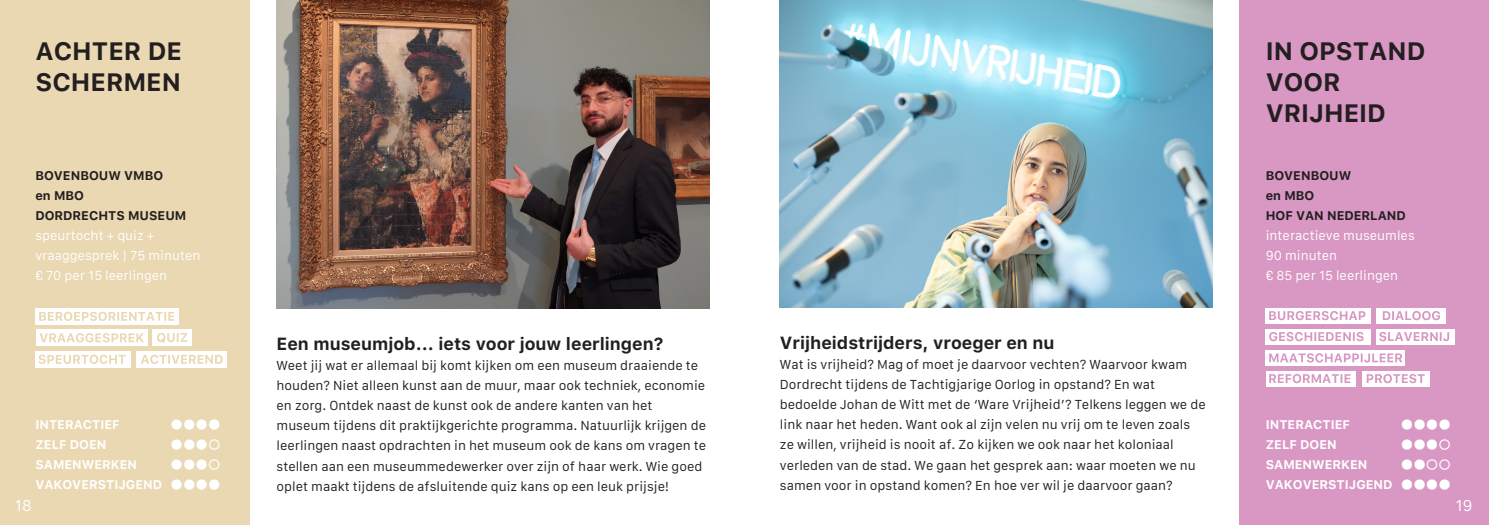
<style>
.page{position:relative;width:1489px;height:525px;background:#fff}
.page>*{position:absolute;margin:0;border:0;box-sizing:border-box;transform-origin:0 0}
.t1{font:700 25px/31.2px "Galvji";color:#231f20}
.t2{font:700 17.5px "Galvji";color:#231f20}
.t3{font:15px "Galvji";color:#fff}
.t4{font:12.5px/20px "Galvji";color:#231f20}
.t5{font:12.5px/20px "Galvji";color:#fff}
.t6{font:700 12.5px "Galvji";color:#fff}
.t7{font:700 12.5px/20px "Galvji";color:#231f20}
.t8{font:12.5px "MS Gothic";color:#fff}
.s1{font-family:"MS Gothic";font-weight:400}
</style>
<div class="page">
<div style="left:0;top:0;width:250px;height:524px;background:#ead8b2"></div>
<img style="left:276px;top:0;width:433px;height:308px">
<div style="left:35px;top:308px;width:144px;height:16px;background:#fff"></div>
<div style="left:36px;top:329px;width:111px;height:17px;background:#fff"></div>
<div style="left:152px;top:329px;width:40px;height:17px;background:#fff"></div>
<div style="left:35px;top:351px;width:96px;height:16px;background:#fff"></div>
<div style="left:136px;top:351px;width:91px;height:16px;background:#fff"></div>
<svg style="left:39px;top:311px;width:135px;height:10px"></svg>
<svg style="left:40px;top:333px;width:104px;height:9px"></svg>
<svg style="left:157px;top:333px;width:30px;height:9px"></svg>
<svg style="left:39px;top:354px;width:87px;height:10px"></svg>
<svg style="left:141px;top:354px;width:82px;height:10px"></svg>
<div style="left:1238px;top:0;width:250px;height:524px;background:#d898c3"></div>
<img style="left:780px;top:0;width:432px;height:307px">
<div style="left:1265px;top:307px;width:105px;height:16px;background:#fff"></div>
<div style="left:1375px;top:307px;width:70px;height:16px;background:#fff"></div>
<div style="left:1265px;top:328px;width:105px;height:16px;background:#fff"></div>
<div style="left:1375px;top:328px;width:78px;height:16px;background:#fff"></div>
<div style="left:1265px;top:350px;width:140px;height:15px;background:#fff"></div>
<div style="left:1265px;top:370px;width:90px;height:16px;background:#fff"></div>
<div style="left:1361px;top:370px;width:68px;height:16px;background:#fff"></div>
<svg style="left:1269px;top:311px;width:96px;height:9px"></svg>
<svg style="left:1269px;top:332px;width:94px;height:9px"></svg>
<svg style="left:1269px;top:353px;width:133px;height:9px"></svg>
<svg style="left:1366px;top:374px;width:58px;height:9px"></svg>
<svg style="left:1379px;top:332px;width:69px;height:9px"></svg>
<svg style="left:1382px;top:311px;width:57px;height:9px"></svg>
<svg style="left:1269px;top:374px;width:81px;height:9px"></svg>
<p class="t1" style="left:35px;top:36px;width:148px">ACHTER DE</p>
<p class="t1" style="left:35px;top:67px;width:147px">SCHERMEN</p>
<p class="t7" style="left:35px;top:165px;width:129px">BOVENBOUW VMBO</p>
<p class="t7" style="left:35px;top:185px;width:152px">en MBO<br>DORDRECHTS MUSEUM</p>
<p class="t5" style="left:35px;top:225px;width:166px">speurtocht + quiz + vraaggesprek | 75 minuten</p>
<p class="t5" style="left:35px;top:265px;width:133px">€ 70 per 15 leerlingen</p>
<p class="t6" style="left:35px;top:417px;width:86px">INTERACTIEF</p>
<p class="t8" style="left:170px;top:418px;width:51px">●●●●</p>
<p class="t6" style="left:35px;top:437px;width:72px">ZELF DOEN</p>
<p class="t8" style="left:170px;top:438px;width:51px">●●●○</p>
<p class="t6" style="left:35px;top:457px;width:103px">SAMENWERKEN</p>
<p class="t8" style="left:170px;top:458px;width:51px">●●●○</p>
<p class="t6" style="left:35px;top:477px;width:186px">VAKOVERSTIJGEND <span class="s1">●●●●</span></p>
<p class="t3" style="left:15px;top:496px;width:18px">18</p>
<p class="t2" style="left:276px;top:333px;width:388px">Een museumjob... iets voor jouw leerlingen?</p>
<p class="t4" style="left:276px;top:356px;width:431px">Weet jij wat er allemaal bij komt kijken om een museum draaiende te houden? Niet alleen kunst aan de muur, maar ook techniek, economie en zorg. Ontdek naast de kunst ook de andere kanten van het museum tijdens dit praktijkgerichte programma. Natuurlijk krijgen de leerlingen naast opdrachten in het museum ook de kans om vragen te stellen aan een museummedewerker over zijn of haar werk. Wie goed oplet maakt tijdens de afsluitende quiz kans op een leuk prijsje!</p>
<p class="t2" style="left:780px;top:332px;width:276px">Vrijheidstrijders, vroeger en nu</p>
<p class="t4" style="left:780px;top:355px;width:427px">Wat is vrijheid? Mag of moet je daarvoor vechten? Waarvoor kwam Dordrecht tijdens de Tachtigjarige Oorlog in opstand? En wat bedoelde Johan de Witt met de ‘Ware Vrijheid’? Telkens leggen we de link naar het heden. Want ook al zijn velen nu vrij om te leven zoals ze willen, vrijheid is nooit af. Zo kijken we ook naar het koloniaal verleden van de stad. We gaan het gesprek aan: waar moeten we nu samen voor in opstand komen? En hoe ver wil je daarvoor gaan?</p>
<p class="t1" style="left:1265px;top:36px;width:161px">IN OPSTAND<br>VOOR<br>VRIJHEID</p>
<p class="t7" style="left:1265px;top:165px;width:87px">BOVENBOUW en MBO</p>
<p class="t7" style="left:1265px;top:205px;width:141px">HOF VAN NEDERLAND</p>
<p class="t5" style="left:1265px;top:225px;width:150px">interactieve museumles</p>
<p class="t5" style="left:1265px;top:245px;width:73px">90 minuten</p>
<p class="t5" style="left:1265px;top:265px;width:134px">€ 85 per 15 leerlingen</p>
<p class="t6" style="left:1265px;top:417px;width:86px">INTERACTIEF</p>
<p class="t8" style="left:1400px;top:418px;width:51px">●●●●</p>
<p class="t6" style="left:1265px;top:437px;width:72px">ZELF DOEN</p>
<p class="t8" style="left:1400px;top:438px;width:51px">●●●○</p>
<p class="t6" style="left:1265px;top:457px;width:103px">SAMENWERKEN</p>
<p class="t8" style="left:1400px;top:458px;width:51px">●●○○</p>
<p class="t6" style="left:1265px;top:477px;width:186px">VAKOVERSTIJGEND <span class="s1">●●●●</span></p>
<p class="t3" style="left:1455px;top:496px;width:18px">19</p>
</div>
